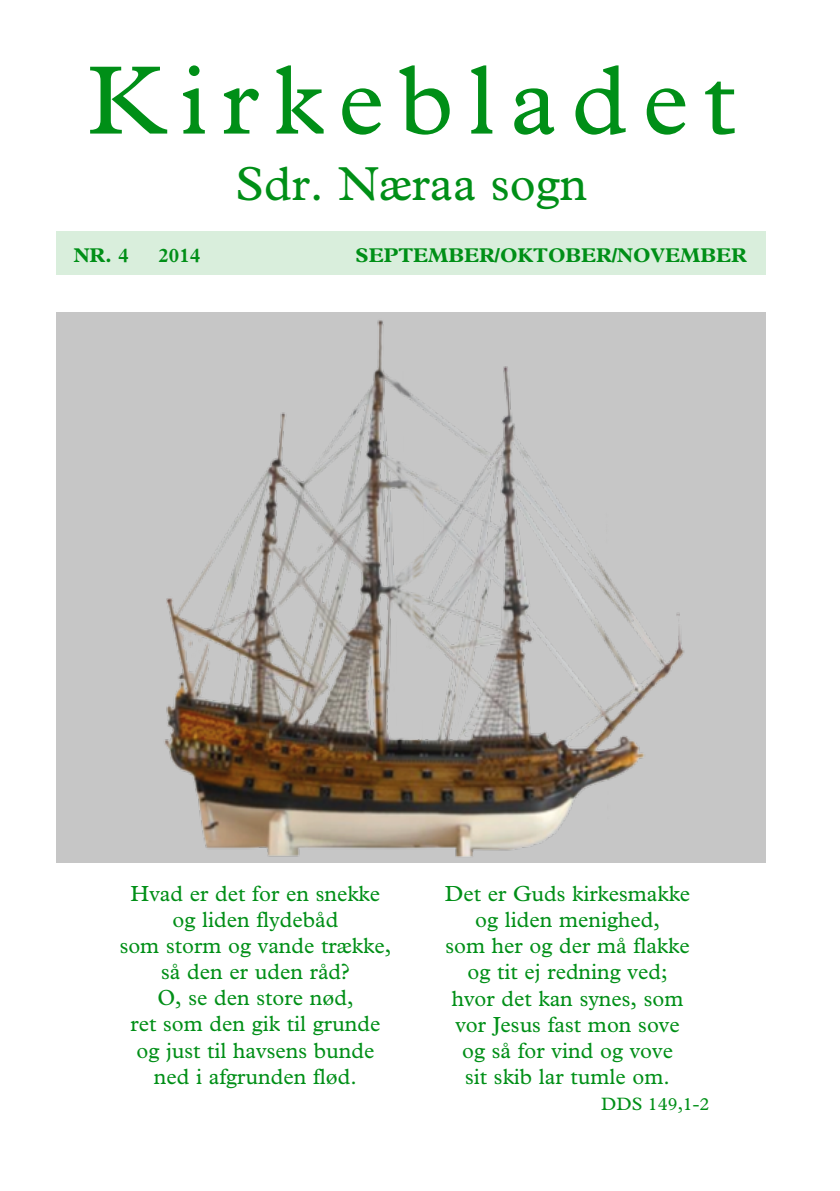
<style>
.page{position:relative;width:840px;height:1191px;background:#fff}
.page>*{position:absolute;margin:0;border:0;box-sizing:border-box;transform-origin:0 0}
.t1{font:98px "Plantin";letter-spacing:.15em;color:#008f17}
.t2{font:48px "Plantin";color:#008f17}
.t3{font:22px/26px "Plantin";color:#008f17;text-align:center}
.t4{font:700 20px "Plantin";color:#008f17}
.t5{font:18px "Plantin";color:#008f17}
</style>
<div class="page">
<div style="left:57px;top:231px;width:708px;height:44px;background:#d9eedc"></div>
<div style="left:57px;top:312px;width:708px;height:550px;background:#c6c6c6"></div>
<img style="left:165px;top:320px;width:519px;height:537px">
<h1 class="t1" style="left:87px;top:45px;width:650px">Kirkebladet</h1>
<h2 class="t2" style="left:235px;top:156px;width:353px">Sdr. Næraa sogn</h2>
<p class="t4" style="left:74px;top:243px;width:56px">Nr. 4</p>
<p class="t4" style="left:158px;top:243px;width:43px">2014</p>
<p class="t4" style="left:355px;top:243px;width:392px">SEPTEMBER/OKTOBER/NOVEMBER</p>
<p class="t3" style="left:120px;top:880px;width:273px">Hvad er det for en snekke og liden flydebåd<br>som storm og vande trække, så den er uden råd?<br>O, se den store nød,<br>ret som den gik til grunde og just til havsens bunde ned i afgrunden flød.</p>
<p class="t3" style="left:444px;top:881px;width:247px">Det er Guds kirkesmakke og liden menighed,<br>som her og der må flakke og tit ej redning ved; hvor det kan synes, som vor Jesus fast mon sove og så for vind og vove<br>sit skib lar tumle om.</p>
<p class="t5" style="left:601px;top:1093px;width:110px">DDS 149,1-2</p>
</div>
